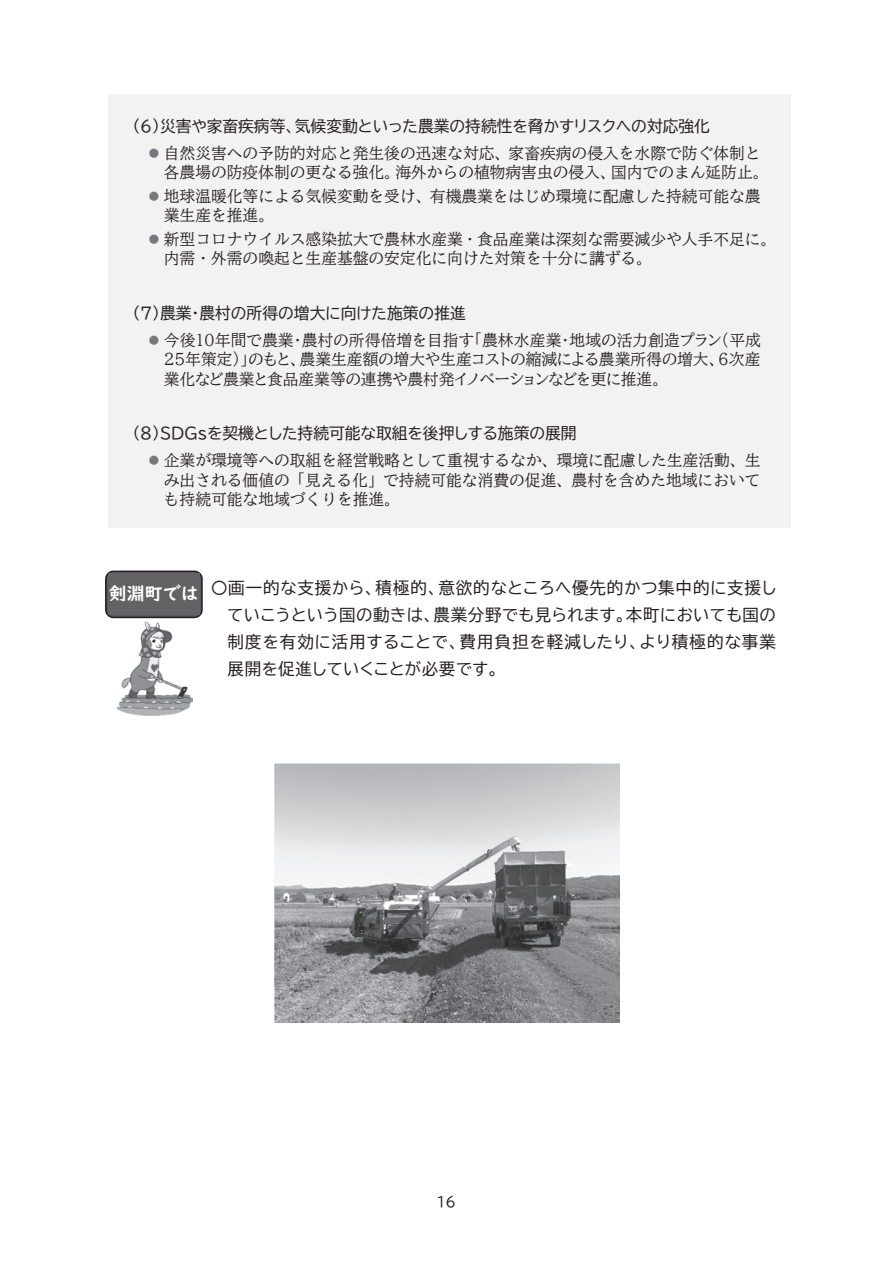
<style>
.page{position:relative;width:893px;height:1263px;background:#fff}
.page>*{position:absolute;margin:0;border:0;box-sizing:border-box;transform-origin:0 0}
.t1{font:18px "UD Digi Kyokasho N B";color:#fff}
.t2{font:18px "BIZ UDP Gothic";color:#231f20}
.t3{font:16.5px/27px "BIZ UDP Gothic";letter-spacing:.05em;color:#231f20;text-align:justify}
.t4{font:15.75px/19.5px "BIZ UD Mincho Medium";color:#231f20}
.t5{font:15.75px/19.5px "BIZ UDP Mincho Medium";color:#231f20;text-align:justify}
.t6{font:15.75px "BIZ UDP Gothic";color:#231f20}
.t7{font:13.8px "BIZ UDP Gothic";color:#231f20}
.s1{color:#77787b}
</style>
<div class="page">
<div style="left:108px;top:94px;width:683px;height:434px;background:#f2f2f2"></div>
<img style="left:117px;top:621px;width:75px;height:95px">
<svg style="left:105px;top:571px;width:98px;height:47px"></svg>
<div style="left:108px;top:574px;width:91px;height:41px;background:#636366"></div>
<img style="left:274px;top:763px;width:345px;height:259px">
<p class="t6" style="left:132px;top:118px;width:579px">（６）災害や家畜疾病等、気候変動といった農業の持続性を脅かすリスクへの対応強化</p>
<p class="t4" style="left:164px;top:143px;width:606px;text-indent:-16px"><span class="s1">●</span> 自然災害への予防的対応と発生後の迅速な対応、家畜疾病の侵入を水際で防ぐ体制と各農場の防疫体制の更なる強化。海外からの植物病害虫の侵入、国内でのまん延防止。</p>
<p class="t4" style="left:164px;top:186px;width:598px;text-indent:-16px"><span class="s1">●</span> 地球温暖化等による気候変動を受け、有機農業をはじめ環境に配慮した持続可能な農業生産を推進。</p>
<p class="t4" style="left:164px;top:229px;width:614px;text-indent:-16px"><span class="s1">●</span> 新型コロナウイルス感染拡大で農林水産業・食品産業は深刻な需要減少や人手不足に。内需・外需の喚起と生産基盤の安定化に向けた対策を十分に講ずる。</p>
<p class="t6" style="left:132px;top:305px;width:335px">（７）農業・農村の所得の増大に向けた施策の推進</p>
<p class="t5" style="left:164px;top:330px;width:598px;text-indent:-16px"><span class="s1">●</span> 今後１０年間で農業・農村の所得倍増を目指す「農林水産業・地域の活力創造プラン（平成２５年策定）」のもと、農業生産額の増大や生産コストの縮減による農業所得の増大、６次産業化など農業と食品産業等の連携や農村発イノベーションなどを更に推進。</p>
<p class="t6" style="left:132px;top:425px;width:446px">（８）ＳＤＧｓを契機とした持続可能な取組を後押しする施策の展開</p>
<p class="t4" style="left:164px;top:451px;width:598px;text-align:justify;text-indent:-16px"><span class="s1">●</span> 企業が環境等への取組を経営戦略として重視するなか、環境に配慮した生産活動、生み出される価値の「見える化」で持続可能な消費の促進、農村を含めた地域においても持続可能な地域づくりを推進。</p>
<p class="t1" style="left:109px;top:582px;width:91px">剣淵町では</p>
<p class="t3" style="left:228px;top:574px;width:550px;text-indent:-16px">〇画一的な支援から、積極的、意欲的なところへ優先的かつ集中的に支援していこうという国の動きは、農業分野でも見られます。本町においても国の制度を有効に活用することで、費用負担を軽減したり、より積極的な事業展開を促進していくことが必要です。</p>
<p class="t2" style="left:434px;top:1192px;width:27px">16</p>
<p class="t7" style="left:437px;top:1194px;width:21px">16</p>
</div>
